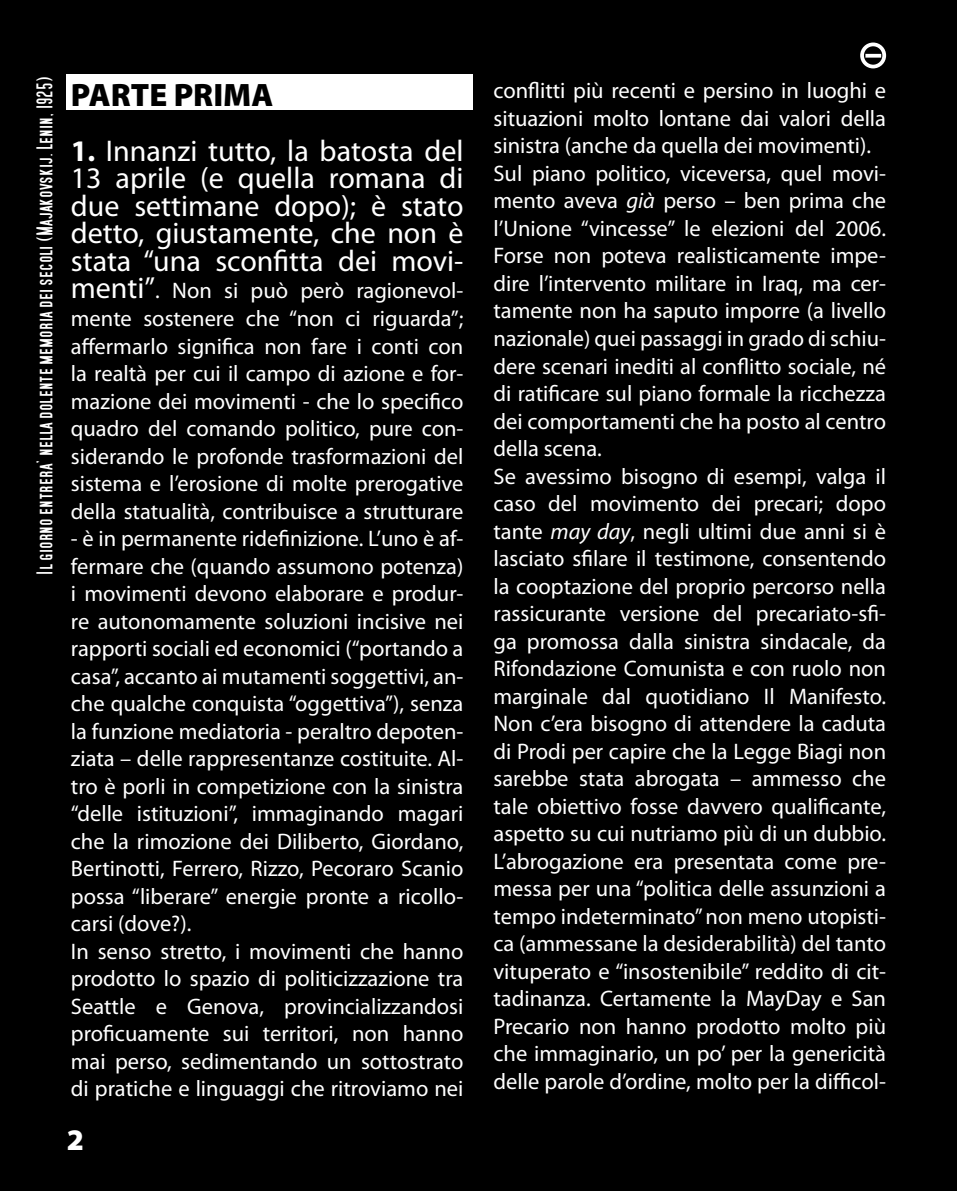
<style>
.page{position:relative;width:957px;height:1191px;background:#000}
.page>*{position:absolute;margin:0;border:0;box-sizing:border-box;transform-origin:0 0}
.t1{font:900 32.5px "Myriad Pro";color:#000}
.t2{font:30px/27.5px "Myriad Pro";color:#fff;text-align:justify}
.t3{font:900 30px "Myriad Pro";color:#fff}
.t4{font:22.5px/27.5px "Myriad Pro";color:#fff}
.t5{font:700 20px "SF Movie Poster";color:#fff}
.s1{font-weight:700}
.s2{font-size:30px}
.s3{font-style:italic}
</style>
<div class="page">
<div style="left:860px;top:43px;width:26px;height:25px;border:4px solid #fff;border-radius:50%"></div>
<svg style="left:865px;top:54px;width:16px;height:4px"></svg>
<div style="left:66px;top:74px;width:406px;height:36px;background:#fff"></div>
<p class="t5" style="left:34px;top:574px;width:499px;rotate:-90deg">Il giorno entrera’ nella dolente memoria dei secoli (Majakovskij. Lenin, 1925)</p>
<h1 class="t1" style="left:71px;top:76px;width:204px">PARTE PRIMA</h1>
<h2 class="t2" style="left:71px;top:138px;width:394px"><span class="s1">1.</span> Innanzi tutto, la batosta del 13 aprile (e quella romana di due settimane dopo); è stato detto, giustamente, che non è stata “una sconfitta dei movi-</h2>
<p class="t4" style="left:71px;top:278px;width:394px;text-align:justify"><span class="s2">menti”</span>. Non si può però ragionevol&shy;mente sostenere che “non ci riguarda”; affermarlo significa non fare i conti con la realtà per cui il campo di azione e for&shy;mazione dei movimenti - che lo specifico quadro del comando politico, pure con&shy;siderando le profonde trasformazioni del sistema e l’erosione di molte prerogative della statualità, contribuisce a strutturare</p>
<p class="t4" style="left:71px;top:525px;width:394px">- è in permanente ridefinizione. L’uno è af&shy;fermare che (quando assumono potenza) i movimenti devono elaborare e produr&shy;re autonomamente soluzioni incisive nei rapporti sociali ed economici (“portando a casa”, accanto ai mutamenti soggettivi, an&shy;che qualche conquista “oggettiva”), senza la funzione mediatoria - peraltro depoten&shy;ziata – delle rappresentanze costituite. Al&shy;tro è porli in competizione con la sinistra “delle istituzioni”, immaginando magari che la rimozione dei Diliberto, Giordano, Bertinotti, Ferrero, Rizzo, Pecoraro Scanio possa “liberare” energie pronte a ricollo&shy;carsi (dove?).<br>In senso stretto, i movimenti che hanno prodotto lo spazio di politicizzazione tra Seattle e Genova, provincializzandosi proficuamente sui territori, non hanno mai perso, sedimentando un sottostrato di pratiche e linguaggi che ritroviamo nei</p>
<h2 class="t3" style="left:67px;top:1122px;width:19px">2</h2>
<p class="t4" style="left:493px;top:78px;width:394px">conflitti più recenti e persino in luoghi e situazioni molto lontane dai valori della sinistra (anche da quella dei movimenti).<br>Sul piano politico, viceversa, quel movi&shy;mento aveva <span class="s3">già</span> perso – ben prima che l’Unione “vincesse” le elezioni del 2006.<br>Forse non poteva realisticamente impe&shy;dire l’intervento militare in Iraq, ma cer&shy;tamente non ha saputo imporre (a livello nazionale) quei passaggi in grado di schiu&shy;dere scenari inediti al conflitto sociale, né di ratificare sul piano formale la ricchezza dei comportamenti che ha posto al centro della scena.<br>Se avessimo bisogno di esempi, valga il caso del movimento dei precari; dopo tante <span class="s3">may day</span>, negli ultimi due anni si è lasciato sfilare il testimone, consentendo la cooptazione del proprio percorso nella rassicurante versione del precariato-sfi&shy;ga promossa dalla sinistra sindacale, da Rifondazione Comunista e con ruolo non marginale dal quotidiano Il Manifesto.<br>Non c’era bisogno di attendere la caduta di Prodi per capire che la Legge Biagi non sarebbe stata abrogata – ammesso che tale obiettivo fosse davvero qualificante, aspetto su cui nutriamo più di un dubbio.<br>L’abrogazione era presentata come pre&shy;messa per una “politica delle assunzioni a tempo indeterminato” non meno utopisti&shy;ca (ammessane la desiderabilità) del tanto vituperato e “insostenibile” reddito di cit&shy;tadinanza. Certamente la MayDay e San Precario non hanno prodotto molto più che immaginario, un po’ per la genericità delle parole d’ordine, molto per la difficol-</p>
</div>
